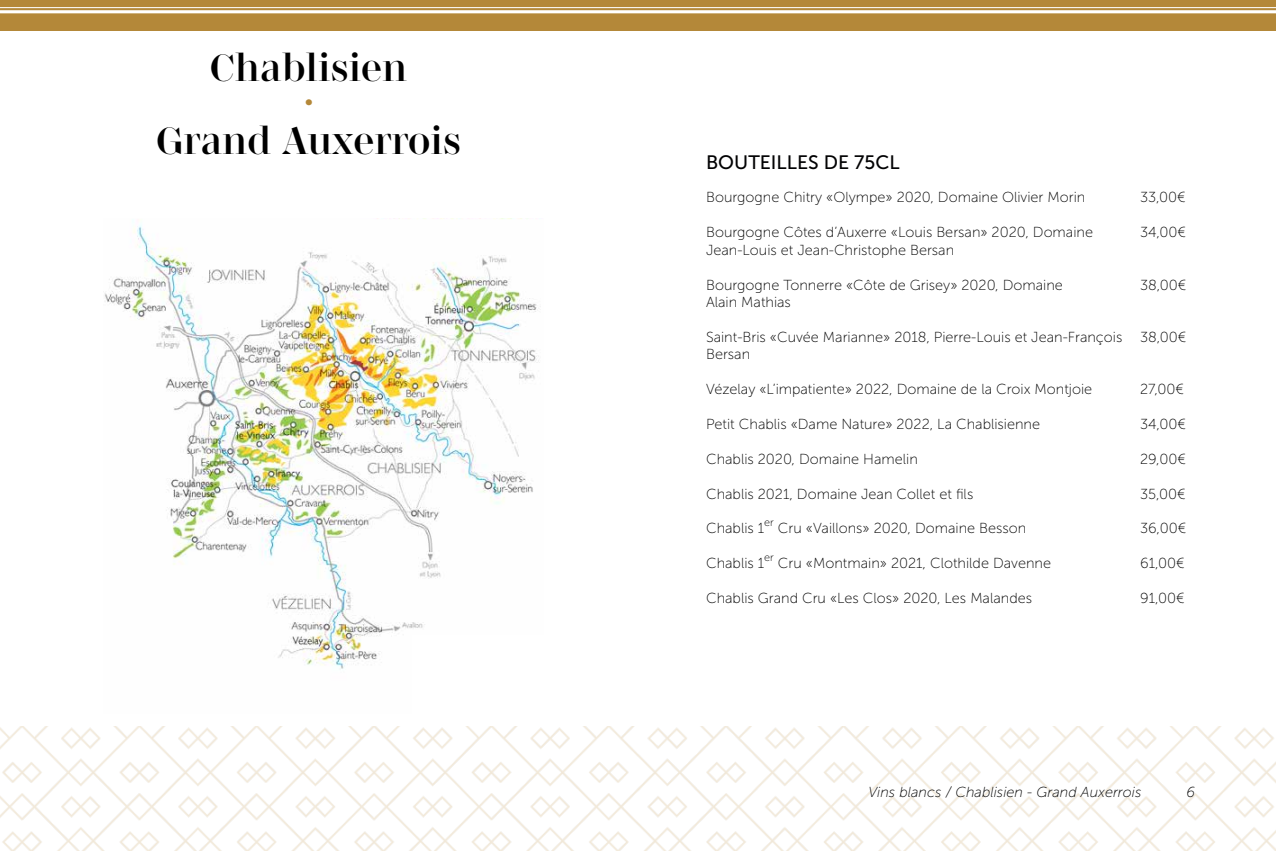
<style>
.page{position:relative;width:1276px;height:851px;background:#fff}
.page>*{position:absolute;margin:0;border:0;box-sizing:border-box;transform-origin:0 0}
.t1{font:41.25px "Stardom";color:#b48839}
.t2{font:38.88px "Stardom";color:#000}
.t3{font:19.38px "Museo Sans 500";color:#020203}
.t4{font:14.5px/17.4px "Museo Sans 100";color:#000}
.t5{font:italic 14.5px "Museo Sans 100";color:#000}
.t6{font:10.88px "Museo Sans 100";color:#000}
</style>
<div class="page">
<img style="left:0;top:726px;width:1276px;height:124px">
<div style="left:0;top:0;width:1276px;height:30px;background:#b48839"></div>
<hr style="left:0;top:7px;width:1276px;height:1px;background:#fff">
<hr style="left:0;top:10px;width:1276px;height:3px;background:#fff">
<img style="left:104px;top:218px;width:437px;height:451px">
<div style="left:412px;top:635px;width:131px;height:83px;background:#fff"></div>
<h2 class="t2" style="left:210px;top:44px;width:199px">Chablisien</h2>
<h1 class="t1" style="left:302px;top:78px;width:14px">·</h1>
<h2 class="t2" style="left:156px;top:117px;width:306px">Grand Auxerrois</h2>
<h3 class="t3" style="left:706px;top:152px;width:195px">BOUTEILLES DE 75CL</h3>
<p class="t4" style="left:706px;top:189px;width:381px">Bourgogne Chitry «Olympe» 2020, Domaine Olivier Morin</p>
<p class="t4" style="left:706px;top:224px;width:388px">Bourgogne Côtes d’Auxerre «Louis Bersan» 2020, Domaine<br>Jean-Louis et Jean-Christophe Bersan</p>
<p class="t4" style="left:706px;top:276px;width:358px">Bourgogne Tonnerre «Côte de Grisey» 2020, Domaine<br>Alain Mathias</p>
<p class="t4" style="left:706px;top:328px;width:418px">Saint-Bris «Cuvée Marianne» 2018, Pierre-Louis et Jean-François<br>Bersan</p>
<p class="t4" style="left:706px;top:380px;width:388px">Vézelay «L’impatiente» 2022, Domaine de la Croix Montjoie</p>
<p class="t4" style="left:706px;top:415px;width:336px">Petit Chablis «Dame Nature» 2022, La Chablisienne</p>
<p class="t4" style="left:706px;top:450px;width:213px">Chablis 2020, Domaine Hamelin</p>
<p class="t4" style="left:706px;top:485px;width:269px">Chablis 2021, Domaine Jean Collet et fils</p>
<p class="t4" style="left:706px;top:519px;width:60px">Chablis 1</p>
<p class="t6" style="left:764px;top:516px;width:11px">er</p>
<p class="t4" style="left:778px;top:519px;width:250px">Cru «Vaillons» 2020, Domaine Besson</p>
<p class="t4" style="left:706px;top:554px;width:60px">Chablis 1</p>
<p class="t6" style="left:764px;top:551px;width:11px">er</p>
<p class="t4" style="left:778px;top:554px;width:275px">Cru «Montmain» 2021, Clothilde Davenne</p>
<p class="t4" style="left:706px;top:589px;width:328px">Chablis Grand Cru «Les Clos» 2020, Les Malandes</p>
<p class="t4" style="left:1140px;top:189px;width:47px">33,00€</p>
<p class="t4" style="left:1140px;top:224px;width:47px">34,00€</p>
<p class="t4" style="left:1140px;top:276px;width:48px">38,00€</p>
<p class="t4" style="left:1140px;top:328px;width:48px">38,00€</p>
<p class="t4" style="left:1140px;top:380px;width:45px">27,00€</p>
<p class="t4" style="left:1140px;top:415px;width:47px">34,00€</p>
<p class="t4" style="left:1140px;top:450px;width:47px">29,00€</p>
<p class="t4" style="left:1140px;top:485px;width:47px">35,00€</p>
<p class="t4" style="left:1140px;top:519px;width:48px">36,00€</p>
<p class="t4" style="left:1140px;top:554px;width:46px">61,00€</p>
<p class="t4" style="left:1140px;top:589px;width:46px">91,00€</p>
<p class="t5" style="left:868px;top:783px;width:274px">Vins blancs / Chablisien - Grand Auxerrois</p>
<p class="t5" style="left:1186px;top:783px;width:10px">6</p>
</div>
